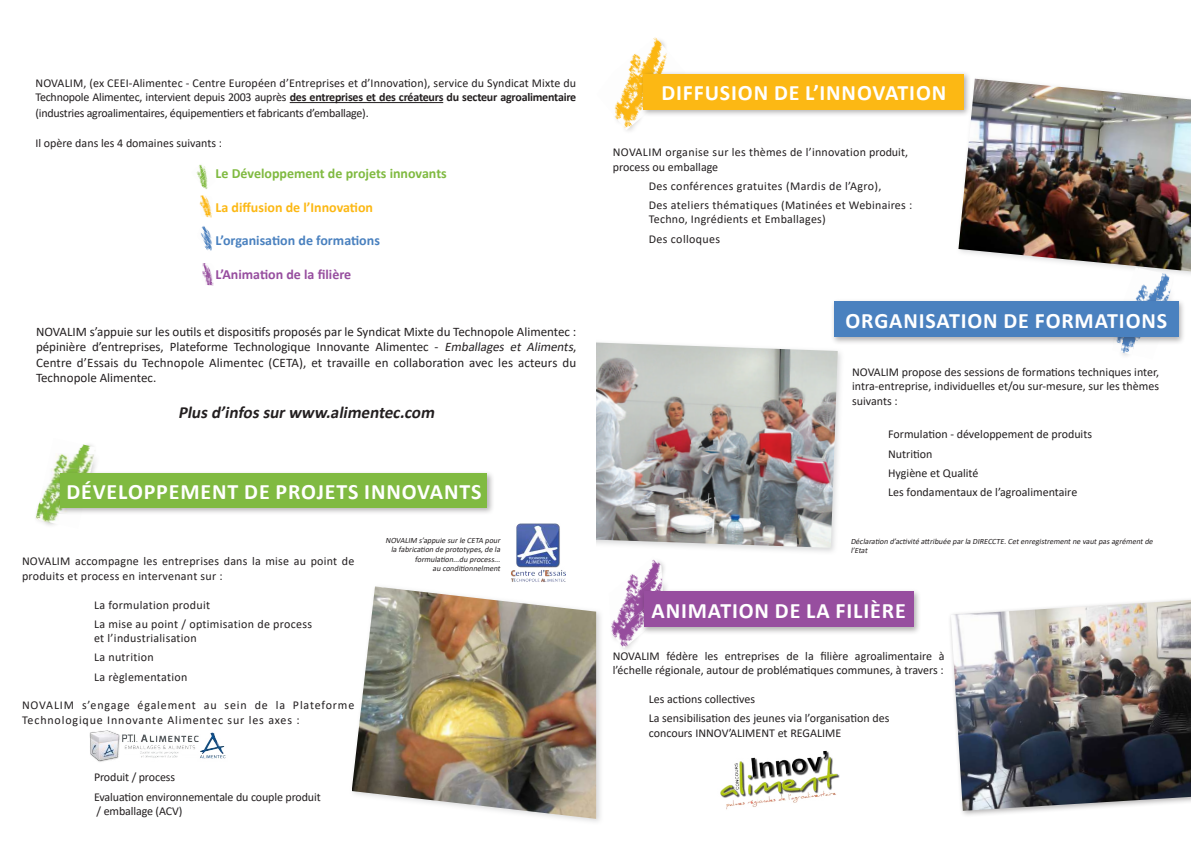
<style>
.page{position:relative;width:1191px;height:842px;background:#fff}
.page>*{position:absolute;margin:0;border:0;box-sizing:border-box;transform-origin:0 0}
.t1{font:700 22px "Calibri";letter-spacing:.04em;color:#fff}
.t2{font:italic 700 17px "Calibri";color:#231f20}
.t3{font:700 14px "Calibri";color:#80ba41}
.t4{font:700 14px "Calibri";color:#4a81bf}
.t5{font:700 14px "Calibri";color:#fcb814}
.t6{font:700 14px "Calibri";color:#974e9f}
.t7{font:13px/15.6px "Calibri";color:#231f20;text-align:justify}
.t8{font:12px/14.4px "Calibri";color:#231f20}
.t9{font:12px/19.2px "Calibri";letter-spacing:.02em;color:#231f20}
.t10{font:12px/19.2px "Calibri";letter-spacing:.025em;color:#231f20}
.t11{font:12px/14.4px "Calibri";letter-spacing:.07em;color:#231f20}
.t12{font:12px/19.2px "Calibri";letter-spacing:.03em;color:#231f20}
.t13{font:12px "Calibri";letter-spacing:-.02em;color:#231f20}
.t14{font:italic 8px/9.6px "Calibri";color:#231f20}
.s1{font-weight:700}
.s2{font-style:italic}
</style>
<div class="page">
<img style="left:958px;top:79px;width:233px;height:192px">
<div style="left:571px;top:339px;width:274px;height:216px;background:#939598;opacity:.35"></div>
<img style="left:595px;top:342px;width:242px;height:206px">
<div style="left:535px;top:323px;width:60px;height:226px;background:#fff"></div>
<img style="left:650px;top:37px;width:16px;height:16px">
<img style="left:629px;top:53px;width:38px;height:18px">
<img style="left:624px;top:69px;width:27px;height:56px">
<img style="left:614px;top:88px;width:18px;height:42px">
<div style="left:640px;top:71px;width:331px;height:46px;background:#231f20;opacity:.35"></div>
<div style="left:643px;top:74px;width:321px;height:36px;background:#fcb814"></div>
<img style="left:1162px;top:273px;width:9px;height:25px">
<img style="left:1150px;top:271px;width:12px;height:27px">
<img style="left:1121px;top:268px;width:29px;height:87px">
<img style="left:1111px;top:267px;width:27px;height:85px">
<div style="left:830px;top:298px;width:356px;height:47px;background:#231f20;opacity:.35"></div>
<div style="left:834px;top:302px;width:344px;height:35px;background:#4a81bf"></div>
<div style="left:609px;top:557px;width:61px;height:96px;background:#231f20;opacity:.35"></div>
<img style="left:609px;top:557px;width:53px;height:58px">
<img style="left:610px;top:572px;width:53px;height:63px">
<img style="left:613px;top:593px;width:27px;height:55px">
<img style="left:624px;top:615px;width:40px;height:33px">
<div style="left:640px;top:588px;width:281px;height:47px;background:#231f20;opacity:.35"></div>
<div style="left:644px;top:591px;width:269px;height:36px;background:#974e9f"></div>
<img style="left:78px;top:444px;width:15px;height:9px">
<img style="left:53px;top:453px;width:41px;height:16px">
<img style="left:50px;top:468px;width:41px;height:15px">
<img style="left:42px;top:483px;width:15px;height:15px">
<img style="left:37px;top:498px;width:20px;height:15px">
<img style="left:35px;top:513px;width:23px;height:13px">
<div style="left:57px;top:470px;width:438px;height:45px;background:#231f20;opacity:.35"></div>
<div style="left:61px;top:473px;width:426px;height:35px;background:#80ba41"></div>
<div style="left:947px;top:596px;width:244px;height:222px;background:#231f20;opacity:.35"></div>
<img style="left:950px;top:600px;width:241px;height:211px">
<div style="left:348px;top:583px;width:255px;height:243px;background:#939598;opacity:.35"></div>
<img style="left:352px;top:586px;width:244px;height:233px">
<hr style="left:290px;top:102px;width:153px;height:1px;background:#231f20">
<svg style="left:196px;top:164px;width:17px;height:54px"></svg>
<img style="left:202px;top:263px;width:3px;height:15px">
<img style="left:205px;top:263px;width:4px;height:22px">
<img style="left:209px;top:268px;width:4px;height:17px">
<img style="left:201px;top:227px;width:7px;height:3px">
<img style="left:201px;top:230px;width:11px;height:21px">
<img style="left:201px;top:234px;width:10px;height:17px">
<img style="left:89px;top:730px;width:137px;height:32px">
<img style="left:511px;top:523px;width:54px;height:59px">
<img style="left:720px;top:750px;width:119px;height:60px">
<p class="t8" style="left:35px;top:75px;width:542px">NOVALIM, (ex CEEI-Alimentec - Centre Européen d’Entreprises et d’Innovation), service du Syndicat Mixte du<br>Technopole Alimentec, intervient depuis 2003 auprès <span class="s1">des entreprises et des créateurs du secteur agroalimentaire</span></p>
<p class="t13" style="left:35px;top:104px;width:335px">(industries agroalimentaires, équipementiers et fabricants d’emballage).</p>
<p class="t8" style="left:35px;top:135px;width:188px">Il opère dans les 4 domaines suivants :</p>
<p class="t3" style="left:215px;top:163px;width:233px">Le Développement de projets innovants</p>
<p class="t5" style="left:215px;top:197px;width:159px">La diffusion de l’Innovation</p>
<p class="t4" style="left:215px;top:231px;width:166px">L’organisation de formations</p>
<p class="t6" style="left:215px;top:264px;width:137px">L’Animation de la filière</p>
<p class="t7" style="left:36px;top:323px;width:542px">NOVALIM s’appuie sur les outils et dispositifs proposés par le Syndicat Mixte du Technopole Alimentec : pépinière d’entreprises, Plateforme Technologique Innovante Alimentec - <span class="s2">Emballages et Aliments</span>, Centre d’Essais du Technopole Alimentec (CETA), et travaille en collaboration avec les acteurs du Technopole Alimentec.</p>
<h2 class="t2" style="left:178px;top:401px;width:262px">Plusd’infossurwww.alimentec.com</h2>
<h1 class="t1" style="left:66px;top:476px;width:416px">DÉVELOPPEMENT DE PROJETS INNOVANTS</h1>
<p class="t14" style="left:385px;top:535px;width:118px;text-align:right">NOVALIM s’appuie surle CETA pour la fabrication de prototypes,de la formulation...du process...<br>au conditionnelment</p>
<p class="t9" style="left:22px;top:554px;width:334px;line-height:14.4px">NOVALIM accompagne les entreprises dans la mise au point de produits et process en intervenant sur :</p>
<p class="t10" style="left:94px;top:595px;width:220px">La formulation produit<br>La mise au point / optimisation de process</p>
<p class="t10" style="left:94px;top:628px;width:104px">et l’industrialisation<br>La nutrition<br>La règlementation</p>
<p class="t11" style="left:22px;top:698px;width:334px">NOVALIM s’engage également au sein de la Plateforme<br>Technologique Innovante Alimentec sur les axes :</p>
<p class="t8" style="left:94px;top:767px;width:228px;line-height:19.2px">Produit / process<br>Evaluation environnementale du couple produit</p>
<p class="t8" style="left:97px;top:803px;width:87px">/ emballage (ACV)</p>
<h1 class="t1" style="left:661px;top:77px;width:286px">DIFFUSION DE L’INNOVATION</h1>
<p class="t8" style="left:613px;top:145px;width:297px">NOVALIM organise sur les thèmes de l’innovation produit, process ou emballage</p>
<p class="t12" style="left:649px;top:176px;width:265px">Des conférences gratuites (Mardis de l’Agro),<br>Des ateliers thématiques (Matinées et Webinaires :</p>
<p class="t9" style="left:649px;top:209px;width:178px">Techno, Ingrédients et Emballages)<br>Des colloques</p>
<h1 class="t1" style="left:845px;top:305px;width:323px">ORGANISATION DE FORMATIONS</h1>
<p class="t8" style="left:852px;top:364px;width:309px;text-align:justify">NOVALIM propose des sessions de formations techniques inter, intra-entreprise, individuelles et/ou sur-mesure, sur les thèmes suivants :</p>
<p class="t8" style="left:888px;top:424px;width:205px;line-height:19.2px">Formulation - développement de produits<br>Nutrition<br>Hygiène et Qualité<br>Les fondamentaux de l’agroalimentaire</p>
<p class="t14" style="left:850px;top:536px;width:305px">Déclaration d’activité attribuée parla DIRECCTE.Cetenregistrementne vautpasagrémentde l’Etat</p>
<h1 class="t1" style="left:651px;top:595px;width:256px">ANIMATION DE LA FILIÈRE</h1>
<p class="t8" style="left:613px;top:648px;width:333px">NOVALIM fédère les entreprises de la filière agroalimentaire à l’échelle régionale, autour de problématiques communes, à travers :</p>
<p class="t8" style="left:649px;top:689px;width:242px;line-height:19.2px">Les actions collectives<br>La sensibilisation des jeunes via l’organisation des</p>
<p class="t8" style="left:649px;top:725px;width:194px">concours INNOV’ALIMENT et REGALIME</p>
</div>
